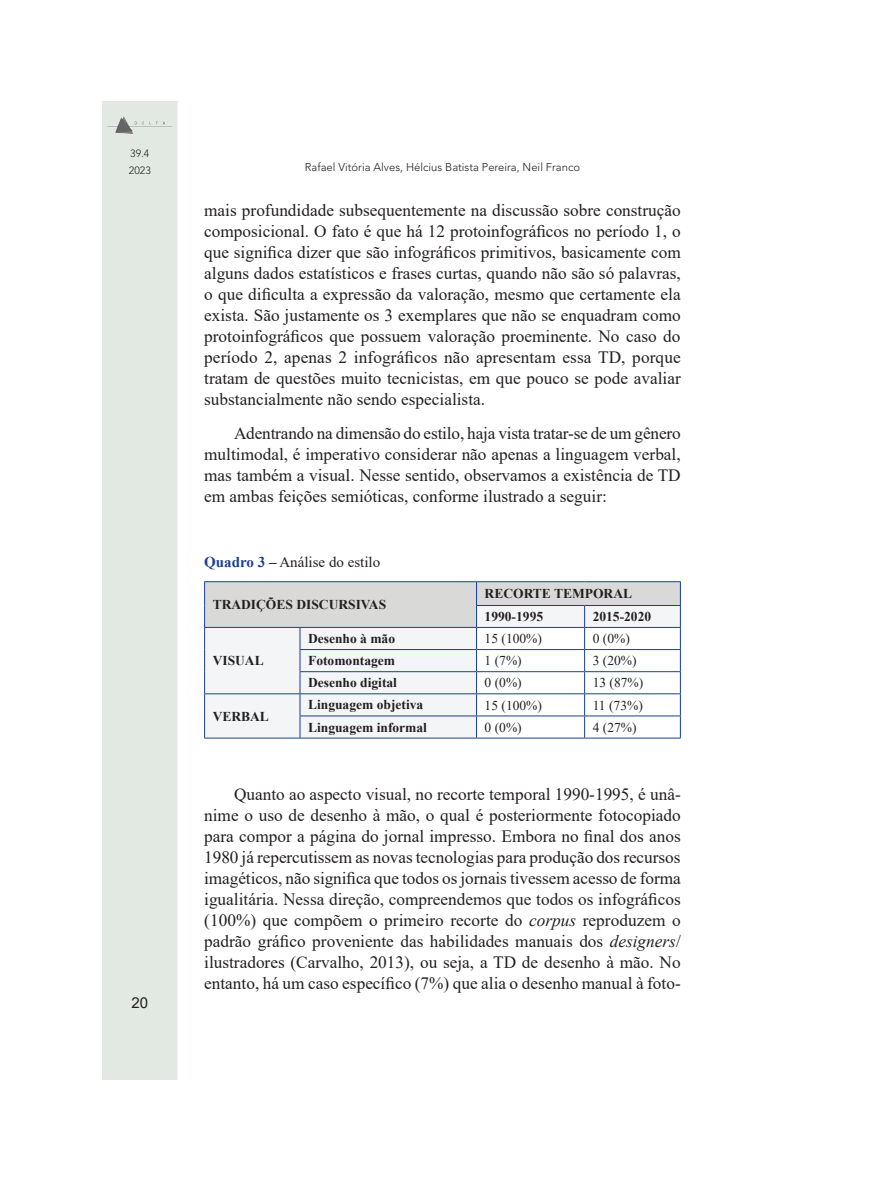
<style>
.page{position:relative;width:885px;height:1183px;background:#fff}
.page>*{position:absolute;margin:0;border:0;box-sizing:border-box;transform-origin:0 0}
.t1{font:17.25px/21px "Times New Roman";color:#231f20;text-align:justify}
.t2{font:15px "Times New Roman";color:#231f20}
.t3{font:15px "Arial";color:#231f20}
.t4{font:700 13.5px/22.8px "Times New Roman";color:#231f20}
.t5{font:13.5px "Times New Roman";color:#231f20}
.t6{font:300 11.25px "Avenir";color:#231f20}
.t7{font:300 10.5px/16.5px "Avenir";color:#231f20}
.s1{font-weight:700;color:#1b3f94}
.s2{font-weight:700}
.s3{font-style:italic}
</style>
<div class="page">
<div style="left:102px;top:101px;width:77px;height:978px;background:#e1e9e2"></div>
<img style="left:107px;top:116px;width:65px;height:18px">
<hr style="left:178px;top:102px;width:4px;height:978px;background:#fff">
<svg style="left:204px;top:581px;width:477px;height:156px"></svg>
<hr style="left:204px;top:737px;width:96px;height:1px;background:#1b3f94">
<hr style="left:300px;top:737px;width:176px;height:1px;background:#1b3f94">
<hr style="left:476px;top:737px;width:108px;height:1px;background:#1b3f94">
<hr style="left:584px;top:737px;width:96px;height:1px;background:#1b3f94">
<p class="t7" style="left:129px;top:145px;width:23px">39.4<br>2023</p>
<p class="t3" style="left:131px;top:991px;width:18px">20</p>
<p class="t6" style="left:305px;top:160px;width:277px">Rafael Vitória Alves, Hélcius Batista Pereira, Neil Franco</p>
<p class="t1" style="left:204px;top:199px;width:478px">mais profundidade subsequentemente na discussão sobre construção composicional. O fato é que há 12 protoinfográficos no período 1, o que significa dizer que são infográficos primitivos, basicamente com alguns dados estatísticos e frases curtas, quando não são só palavras, o que dificulta a expressão da valoração, mesmo que certamente ela exista. São justamente os 3 exemplares que não se enquadram como protoinfográficos que possuem valoração proeminente. No caso do período 2, apenas 2 infográficos não apresentam essa TD, porque tratam de questões muito tecnicistas, em que pouco se pode avaliar substancialmente não sendo especialista.</p>
<p class="t1" style="left:204px;top:422px;width:478px;text-indent:30px">Adentrando na dimensão do estilo, haja vista tratar-se de um gênero multimodal, é imperativo considerar não apenas a linguagem verbal, mas também a visual. Nesse sentido, observamos a existência de TD em ambas feições semióticas, conforme ilustrado a seguir:</p>
<p class="t2" style="left:204px;top:551px;width:177px"><span class="s1">Quadro 3</span> <span class="s2">–</span> Análise do estilo</p>
<p class="t4" style="left:213px;top:592px;width:175px">TRADIÇÕES DISCURSIVAS</p>
<p class="t4" style="left:484px;top:581px;width:149px">RECORTE TEMPORAL<br>1990-1995</p>
<p class="t4" style="left:592px;top:604px;width:60px">2015-2020</p>
<p class="t4" style="left:213px;top:648px;width:53px">VISUAL</p>
<p class="t4" style="left:213px;top:704px;width:58px">VERBAL</p>
<p class="t4" style="left:308px;top:626px;width:88px">Desenho à mão</p>
<p class="t5" style="left:484px;top:629px;width:59px">15 (100%)</p>
<p class="t5" style="left:592px;top:629px;width:39px">0 (0%)</p>
<p class="t4" style="left:308px;top:648px;width:88px">Fotomontagem</p>
<p class="t5" style="left:484px;top:651px;width:39px">1 (7%)</p>
<p class="t5" style="left:592px;top:651px;width:45px">3 (20%)</p>
<p class="t4" style="left:308px;top:670px;width:90px">Desenho digital</p>
<p class="t5" style="left:484px;top:673px;width:39px">0 (0%)</p>
<p class="t5" style="left:592px;top:673px;width:52px">13 (87%)</p>
<p class="t4" style="left:308px;top:693px;width:117px">Linguagem objetiva</p>
<p class="t5" style="left:484px;top:695px;width:59px">15 (100%)</p>
<p class="t5" style="left:592px;top:695px;width:52px">11 (73%)</p>
<p class="t4" style="left:308px;top:715px;width:120px">Linguagem informal</p>
<p class="t5" style="left:484px;top:717px;width:39px">0 (0%)</p>
<p class="t5" style="left:592px;top:717px;width:45px">4 (27%)</p>
<p class="t1" style="left:204px;top:783px;width:478px;text-indent:30px">Quanto ao aspecto visual, no recorte temporal 1990-1995, é unâ&shy;nime o uso de desenho à mão, o qual é posteriormente fotocopiado para compor a página do jornal impresso. Embora no final dos anos 1980 já repercutissem as novas tecnologias para produção dos recursos imagéticos, não significa que todos os jornais tivessem acesso de forma igualitária. Nessa direção, compreendemos que todos os infográficos (100%) que compõem o primeiro recorte do <span class="s3">corpus</span> reproduzem o padrão gráfico proveniente das habilidades manuais dos <span class="s3">designers</span>/ ilustradores (Carvalho, 2013), ou seja, a TD de desenho à mão. No entanto, há um caso específico (7%) que alia o desenho manual à foto-</p>
</div>
